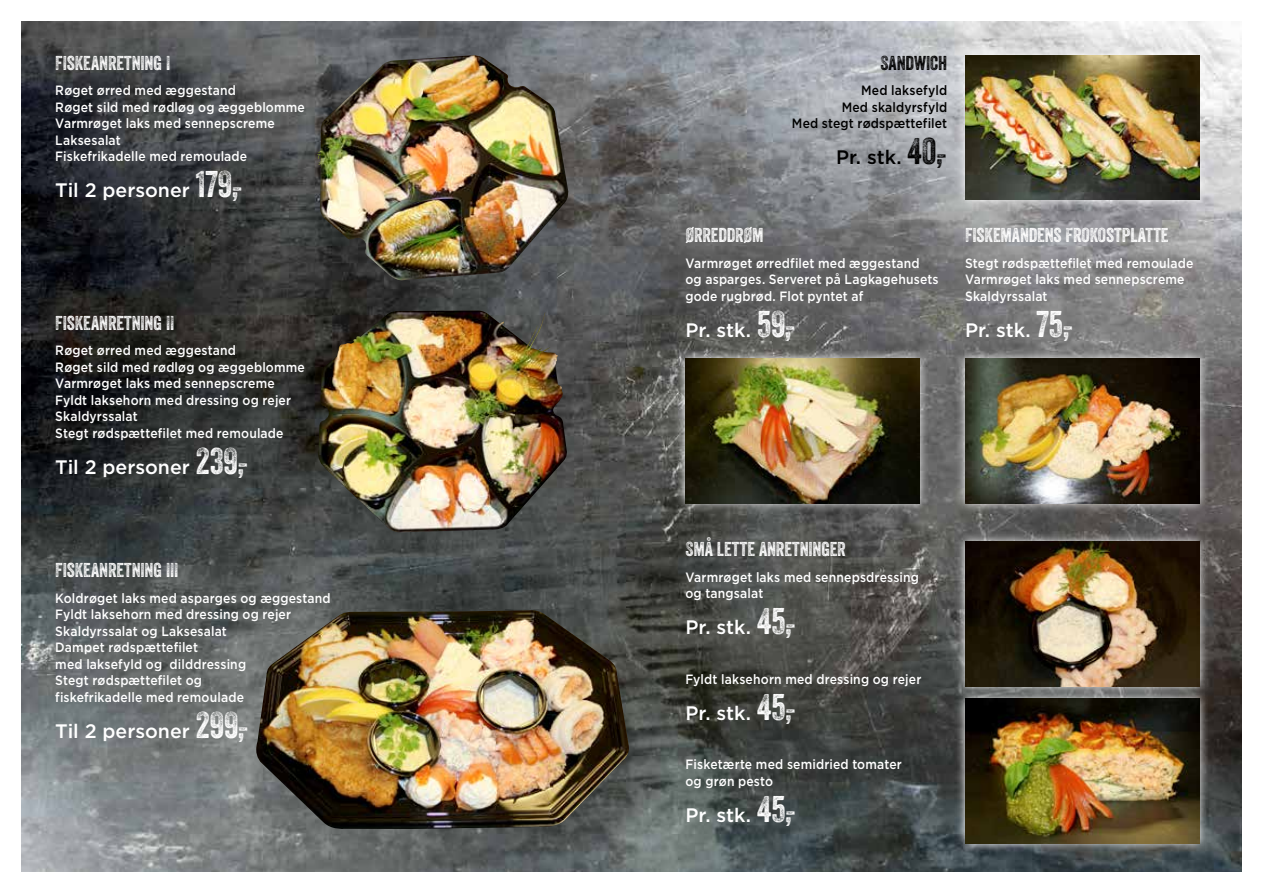
<style>
.page{position:relative;width:1263px;height:893px;background:#fff}
.page>*{position:absolute;margin:0;border:0;box-sizing:border-box;transform-origin:0 0}
.t1{font:500 19.5px "Gotham";color:#fff}
.t2{font:19.5px "Veneer Three";letter-spacing:-.01em;color:#fff}
.t3{font:500 19.5px "Gotham";color:#000}
.t4{font:19.5px "Veneer Three";letter-spacing:-.005em;color:#000}
.t5{font:500 13.5px/16.5px "Gotham";letter-spacing:.015em;color:#fff;scale:.9 1}
.t6{font:500 13.5px/16.5px "Gotham";letter-spacing:.015em;color:#000;text-align:right;scale:.9 1}
.s1{font-family:"Veneer Three";font-weight:400;font-size:36px}
</style>
<div class="page">
<img style="left:21px;top:21px;width:1221px;height:851px">
<img style="left:315px;top:55px;width:254px;height:225px">
<img style="left:317px;top:310px;width:251px;height:222px">
<img style="left:256px;top:610px;width:373px;height:220px">
<svg style="left:955px;top:696px;width:254px;height:157px;background:#5d605e"></svg>
<img style="left:965px;top:699px;width:234px;height:144px">
<svg style="left:955px;top:349px;width:254px;height:164px;background:#797777"></svg>
<img style="left:965px;top:359px;width:234px;height:144px">
<svg style="left:955px;top:532px;width:254px;height:164px;background:#6e6d6b"></svg>
<img style="left:965px;top:542px;width:234px;height:144px">
<svg style="left:676px;top:349px;width:253px;height:164px;background:#73736f"></svg>
<img style="left:685px;top:359px;width:234px;height:144px">
<svg style="left:955px;top:45px;width:254px;height:165px;background:#c8c8ca"></svg>
<img style="left:965px;top:55px;width:234px;height:145px">
<h1 class="t2" style="left:55px;top:51px;width:117px">FISKEANRETNING I</h1>
<p class="t5" style="left:55px;top:82px;width:279px">Røget ørred med æggestand<br>Røget sild med rødløg og æggeblomme<br>Varmrøget laks med sennepscreme<br>Laksesalat<br>Fiskefrikadelle med remoulade</p>
<h1 class="t1" style="left:55px;top:179px;width:189px">Til 2 personer <span class="s1">179,-</span></h1>
<h1 class="t2" style="left:55px;top:311px;width:121px">FISKEANRETNING II</h1>
<p class="t5" style="left:55px;top:342px;width:279px">Røget ørred med æggestand<br>Røget sild med rødløg og æggeblomme<br>Varmrøget laks med sennepscreme<br>Fyldt laksehorn med dressing og rejer<br>Skaldyrssalat<br>Stegt rødspættefilet med remoulade</p>
<h1 class="t1" style="left:55px;top:456px;width:195px">Til 2 personer <span class="s1">239,-</span></h1>
<h1 class="t2" style="left:55px;top:558px;width:125px">FISKEANRETNING III</h1>
<p class="t5" style="left:55px;top:589px;width:308px">Koldrøget laks med asparges og æggestand<br>Fyldt laksehorn med dressing og rejer<br>Skaldyrssalat og Laksesalat<br>Dampet rødspættefilet<br>med laksefyld og dilddressing<br>Stegt rødspættefilet og<br>fiskefrikadelle med remoulade</p>
<h1 class="t1" style="left:55px;top:719px;width:195px">Til 2 personer <span class="s1">299,-</span></h1>
<h1 class="t4" style="left:880px;top:51px;width:68px">SANDWICH</h1>
<p class="t6" style="left:792px;top:82px;width:174px">Med laksefyld<br>Med skaldyrsfyld<br>Med stegt rødspættefilet</p>
<h1 class="t3" style="left:836px;top:146px;width:113px">Pr. stk. <span class="s1">40,-</span></h1>
<h1 class="t2" style="left:685px;top:223px;width:80px">ØRREDDRØM</h1>
<p class="t5" style="left:685px;top:254px;width:283px">Varmrøget ørredfilet med æggestand og asparges. Serveret på Lagkagehusets gode rugbrød. Flot pyntet af</p>
<h1 class="t1" style="left:685px;top:319px;width:112px">Pr. stk. <span class="s1">59,-</span></h1>
<h1 class="t2" style="left:965px;top:223px;width:205px">FISKEMANDENS FROKOSTPLATTE</h1>
<p class="t5" style="left:965px;top:254px;width:255px">Stegt rødspættefilet med remoulade<br>Varmrøget laks med sennepscreme<br>Skaldyrssalat</p>
<h1 class="t1" style="left:965px;top:319px;width:110px">Pr. stk. <span class="s1">75,-</span></h1>
<h1 class="t2" style="left:685px;top:537px;width:162px">SMÅ LETTE ANRETNINGER</h1>
<p class="t5" style="left:685px;top:568px;width:261px">Varmrøget laks med sennepsdressing og tangsalat</p>
<h1 class="t1" style="left:685px;top:616px;width:112px">Pr. stk. <span class="s1">45,-</span></h1>
<p class="t5" style="left:685px;top:670px;width:264px">Fyldt laksehorn med dressing og rejer</p>
<h1 class="t1" style="left:685px;top:702px;width:112px">Pr. stk. <span class="s1">45,-</span></h1>
<p class="t5" style="left:685px;top:756px;width:242px">Fisketærte med semidried tomater og grøn pesto</p>
<h1 class="t1" style="left:685px;top:804px;width:112px">Pr. stk. <span class="s1">45,-</span></h1>
</div>
